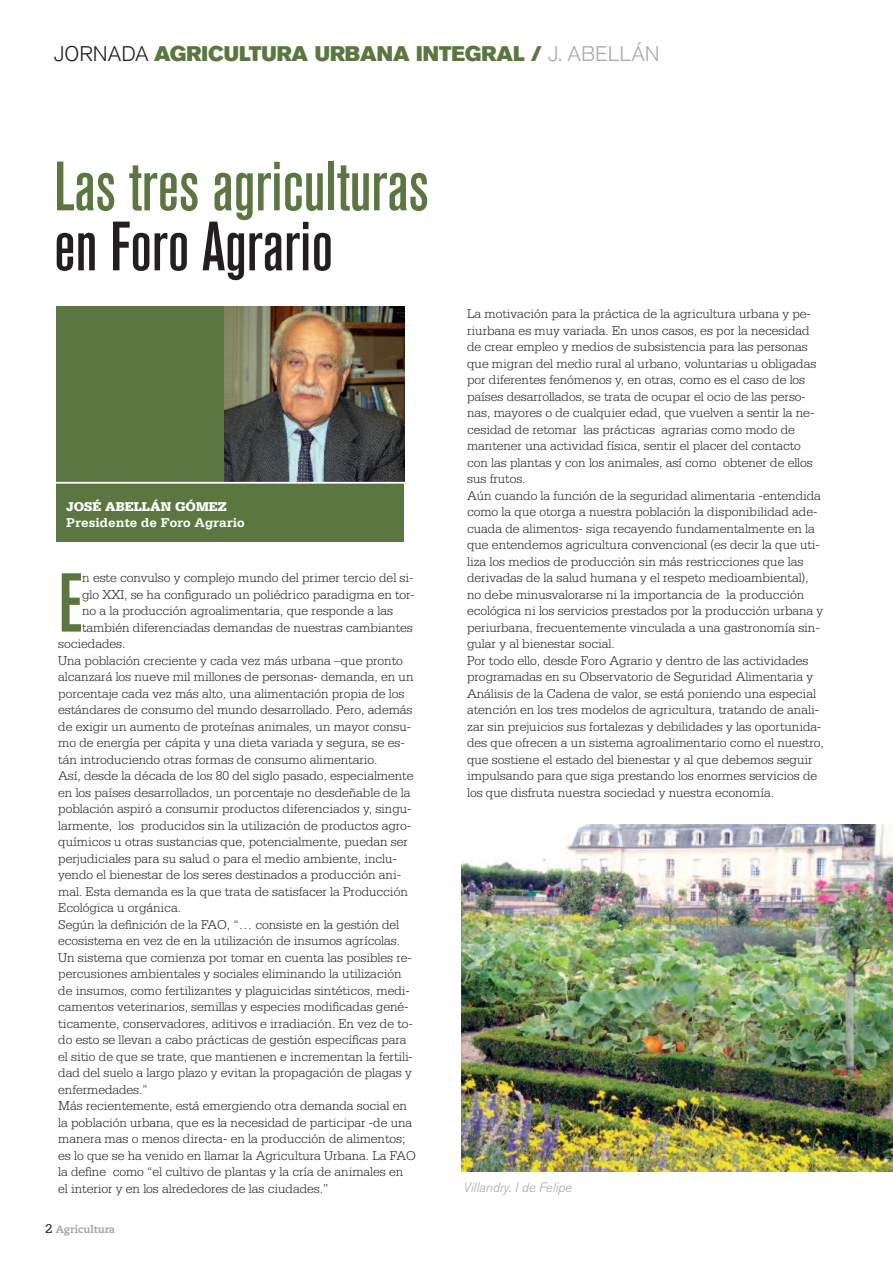
<style>
.page{position:relative;width:893px;height:1263px;background:#fff}
.page>*{position:absolute;margin:0;border:0;box-sizing:border-box;transform-origin:0 0}
.t1{font:82.65px "Akzidenz Grotesk BQ Md Cnd Alt";color:#5b7640}
.t2{font:69px "Akzidenz Grotesk BQ Md Cnd Alt";color:#5b7640}
.t3{font:69px "Akzidenz Grotesk BQ Md Cnd Alt";color:#231f20}
.t4{font:21px "Akzidenz Grotesk BQ Super";color:#5b7640}
.t5{font:300 13.5px/16.5px "Serifa Std";letter-spacing:-.005em;color:#231f20}
.t6{font:700 13.5px "Serifa Std";color:#fff}
.t7{font:italic 300 13.5px "Akzidenz Grotesk BQ";color:#a8a9ad}
.t8{font:900 13.5px "Serifa Std";color:#fff}
.t9{font:800 10.5px "Caecilia LT";color:#a8a9ad}
.s1{font-family:"Akzidenz Grotesk BQ";font-weight:300;color:#231f20}
.s2{font-family:"Akzidenz Grotesk BQ";font-weight:300;color:#a8a9ad}
.s3{font-family:"Serifa Std";font-weight:400;font-size:13.5px;color:#231f20}
</style>
<div class="page">
<div style="left:57px;top:306px;width:347px;height:236px;background:#5b7640"></div>
<img style="left:224px;top:306px;width:180px;height:176px">
<hr style="left:36px;top:482px;width:400px;height:1px;background:#fff">
<img style="left:462px;top:825px;width:431px;height:346px">
<h3 class="t4" style="left:54px;top:46px;width:607px"><span class="s1">JORNADA</span> AGRICULTURA URBANA INTEGRAL / <span class="s2">J. ABELLÁN</span></h3>
<h2 class="t2" style="left:54px;top:162px;width:376px">Las tres agriculturas</h2>
<h2 class="t3" style="left:54px;top:222px;width:281px">en Foro Agrario</h2>
<p class="t8" style="left:66px;top:502px;width:162px">JOSÉ ABELLÁN GÓMEZ</p>
<p class="t6" style="left:66px;top:518px;width:180px">Presidente de Foro Agrario</p>
<h1 class="t1" style="left:58px;top:573px;width:26px">E</h1>
<p class="t5" style="left:82px;top:570px;width:333px">n este convulso y complejo mundo del primer tercio del si-</p>
<p class="t5" style="left:82px;top:587px;width:334px">glo XXI, se ha configurado un poliédrico paradigma en tor-</p>
<p class="t5" style="left:82px;top:603px;width:313px">no a la producción agroalimentaria, que responde a las</p>
<p class="t5" style="left:82px;top:620px;width:332px">también diferenciadas demandas de nuestras cambiantes</p>
<p class="t5" style="left:58px;top:636px;width:69px">sociedades.</p>
<p class="t5" style="left:58px;top:653px;width:346px">Una población creciente y cada vez más urbana –que pronto</p>
<p class="t5" style="left:58px;top:669px;width:357px">alcanzará los nueve mil millones de personas- demanda, en un</p>
<p class="t5" style="left:58px;top:686px;width:348px">porcentaje cada vez más alto, una alimentación propia de los</p>
<p class="t5" style="left:58px;top:702px;width:356px">estándares de consumo del mundo desarrollado. Pero, además</p>
<p class="t5" style="left:58px;top:719px;width:355px">de exigir un aumento de proteínas animales, un mayor consu-</p>
<p class="t5" style="left:58px;top:735px;width:348px">mo de energía per cápita y una dieta variada y segura, se es-</p>
<p class="t5" style="left:58px;top:752px;width:321px">tán introduciendo otras formas de consumo alimentario.</p>
<p class="t5" style="left:58px;top:768px;width:357px">Así, desde la década de los 80 del siglo pasado, especialmente</p>
<p class="t5" style="left:58px;top:785px;width:354px">en los países desarrollados, un porcentaje no desdeñable de la</p>
<p class="t5" style="left:58px;top:801px;width:355px">población aspiró a consumir productos diferenciados y, singu-</p>
<p class="t5" style="left:58px;top:818px;width:355px">larmente, los producidos sin la utilización de productos agro-</p>
<p class="t5" style="left:58px;top:834px;width:351px">químicos u otras sustancias que, potencialmente, puedan ser</p>
<p class="t5" style="left:58px;top:851px;width:340px">perjudiciales para su salud o para el medio ambiente, inclu-</p>
<p class="t5" style="left:58px;top:867px;width:344px">yendo el bienestar de los seres destinados a producción ani-</p>
<p class="t5" style="left:58px;top:884px;width:351px">mal. Esta demanda es la que trata de satisfacer la Producción</p>
<p class="t5" style="left:58px;top:900px;width:124px">Ecológica u orgánica.</p>
<p class="t5" style="left:58px;top:917px;width:343px">Según la definición de la FAO, “… consiste en la gestión del</p>
<p class="t5" style="left:58px;top:933px;width:343px">ecosistema en vez de en la utilización de insumos agrícolas.</p>
<p class="t5" style="left:58px;top:950px;width:355px">Un sistema que comienza por tomar en cuenta las posibles re-</p>
<p class="t5" style="left:58px;top:966px;width:345px">percusiones ambientales y sociales eliminando la utilización</p>
<p class="t5" style="left:58px;top:983px;width:353px">de insumos, como fertilizantes y plaguicidas sintéticos, medi-</p>
<p class="t5" style="left:58px;top:999px;width:352px">camentos veterinarios, semillas y especies modificadas gené-</p>
<p class="t5" style="left:58px;top:1016px;width:356px">ticamente, conservadores, aditivos e irradiación. En vez de to-</p>
<p class="t5" style="left:58px;top:1032px;width:350px">do esto se llevan a cabo prácticas de gestión específicas para</p>
<p class="t5" style="left:58px;top:1049px;width:356px">el sitio de que se trate, que mantienen e incrementan la fertili-</p>
<p class="t5" style="left:58px;top:1065px;width:355px">dad del suelo a largo plazo y evitan la propagación de plagas y</p>
<p class="t5" style="left:58px;top:1082px;width:91px">enfermedades.”</p>
<p class="t5" style="left:58px;top:1098px;width:350px">Más recientemente, está emergiendo otra demanda social en</p>
<p class="t5" style="left:58px;top:1115px;width:356px">la población urbana, que es la necesidad de participar -de una</p>
<p class="t5" style="left:58px;top:1131px;width:349px">manera mas o menos directa- en la producción de alimentos;</p>
<p class="t5" style="left:58px;top:1148px;width:359px">es lo que se ha venido en llamar la Agricultura Urbana. La FAO</p>
<p class="t5" style="left:58px;top:1164px;width:347px">la define como “el cultivo de plantas y la cría de animales en</p>
<p class="t5" style="left:58px;top:1181px;width:272px">el interior y en los alrededores de las ciudades.”</p>
<p class="t9" style="left:45px;top:1223px;width:71px"><span class="s3">2</span> Agricultura</p>
<p class="t5" style="left:467px;top:306px;width:358px">La motivación para la práctica de la agricultura urbana y pe&shy;riurbana es muy variada. En unos casos, es por la necesidad de crear empleo y medios de subsistencia para las personas que migran del medio rural al urbano, voluntarias u obligadas por diferentes fenómenos y, en otras, como es el caso de los países desarrollados, se trata de ocupar el ocio de las perso&shy;nas, mayores o de cualquier edad, que vuelven a sentir la ne&shy;cesidad de retomar las prácticas agrarias como modo de mantener una actividad física, sentir el placer del contacto con las plantas y con los animales, así como obtener de ellos sus frutos.<br>Aún cuando la función de la seguridad alimentaria -entendida como la que otorga a nuestra población la disponibilidad ade&shy;cuada de alimentos- siga recayendo fundamentalmente en la que entendemos agricultura convencional (es decir la que uti&shy;liza los medios de producción sin más restricciones que las derivadas de la salud humana y el respeto medioambiental), no debe minusvalorarse ni la importancia de la producción ecológica ni los servicios prestados por la producción urbana y periurbana, frecuentemente vinculada a una gastronomía sin&shy;gular y al bienestar social.<br>Por todo ello, desde Foro Agrario y dentro de las actividades programadas en su Observatorio de Seguridad Alimentaria y Análisis de la Cadena de valor, se está poniendo una especial atención en los tres modelos de agricultura, tratando de anali&shy;zar sin prejuicios sus fortalezas y debilidades y las oportunida&shy;des que ofrecen a un sistema agroalimentario como el nuestro, que sostiene el estado del bienestar y al que debemos seguir impulsando para que siga prestando los enormes servicios de los que disfruta nuestra sociedad y nuestra economía.</p>
<p class="t7" style="left:463px;top:1182px;width:110px">Villandry. I de Felipe</p>
</div>
